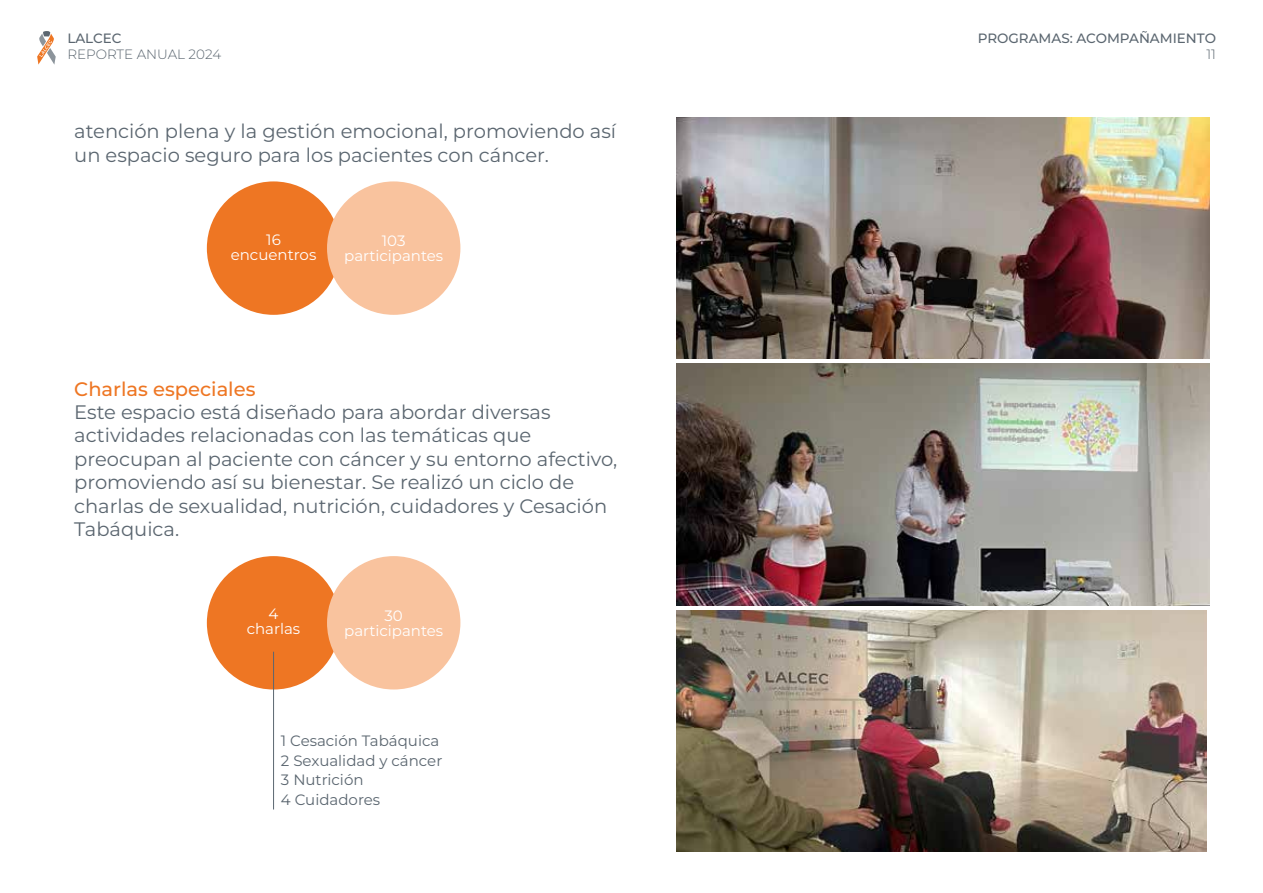
<style>
.page{position:relative;width:1263px;height:893px;background:#fff}
.page>*{position:absolute;margin:0;border:0;box-sizing:border-box;transform-origin:0 0}
.t1{font:19.5px/23.4px "Montserrat";color:#5b6670}
.t2{font:500 19.5px "Montserrat";color:#ee7623}
.t3{font:15px/19.5px "Montserrat";color:#5b6670}
.t4{font:15px/15px "Montserrat";color:#fff;text-align:center}
.t5{font:500 13.5px "Montserrat";color:#5b6670}
.t6{font:300 13.5px "Montserrat";color:#5b6670}
</style>
<div class="page">
<svg style="left:37px;top:31px;width:19px;height:34px"></svg>
<div style="left:207px;top:181px;width:133px;height:134px;background:#ee7623;border-radius:50%"></div>
<div style="left:327px;top:181px;width:133px;height:134px;background:#f9c39e;border-radius:50%"></div>
<div style="left:207px;top:556px;width:133px;height:133px;background:#ee7623;border-radius:50%"></div>
<div style="left:327px;top:556px;width:133px;height:133px;background:#f9c39e;border-radius:50%"></div>
<hr style="left:273px;top:652px;width:1px;height:157px;background:#5b6670">
<img style="left:676px;top:117px;width:533px;height:242px">
<img style="left:676px;top:364px;width:533px;height:241px">
<img style="left:676px;top:610px;width:531px;height:242px">
<p class="t5" style="left:67px;top:29px;width:56px">LALCEC</p>
<p class="t6" style="left:67px;top:46px;width:155px">REPORTE ANUAL 2024</p>
<p class="t1" style="left:74px;top:119px;width:543px">atención plena y la gestión emocional, promoviendo así un espacio seguro para los pacientes con cáncer.</p>
<p class="t4" style="left:231px;top:231px;width:87px">16 encuentros</p>
<p class="t4" style="left:344px;top:233px;width:100px">103 participantes</p>
<p class="t2" style="left:74px;top:376px;width:183px">Charlas especiales</p>
<p class="t1" style="left:74px;top:400px;width:544px">Este espacio está diseñado para abordar diversas actividades relacionadas con las temáticas que preocupan al paciente con cáncer y su entorno afectivo, promoviendo así su bienestar. Se realizó un ciclo de charlas de sexualidad, nutrición, cuidadores y Cesación Tabáquica.</p>
<p class="t4" style="left:247px;top:606px;width:55px">4 charlas</p>
<p class="t4" style="left:344px;top:607px;width:100px">30 participantes</p>
<p class="t3" style="left:281px;top:731px;width:163px">1 Cesación Tabáquica<br>2 Sexualidad y cáncer<br>3 Nutrición<br>4 Cuidadores</p>
<p class="t5" style="left:978px;top:29px;width:240px">PROGRAMAS: ACOMPAÑAMIENTO</p>
<p class="t6" style="left:1206px;top:46px;width:11px">11</p>
</div>
